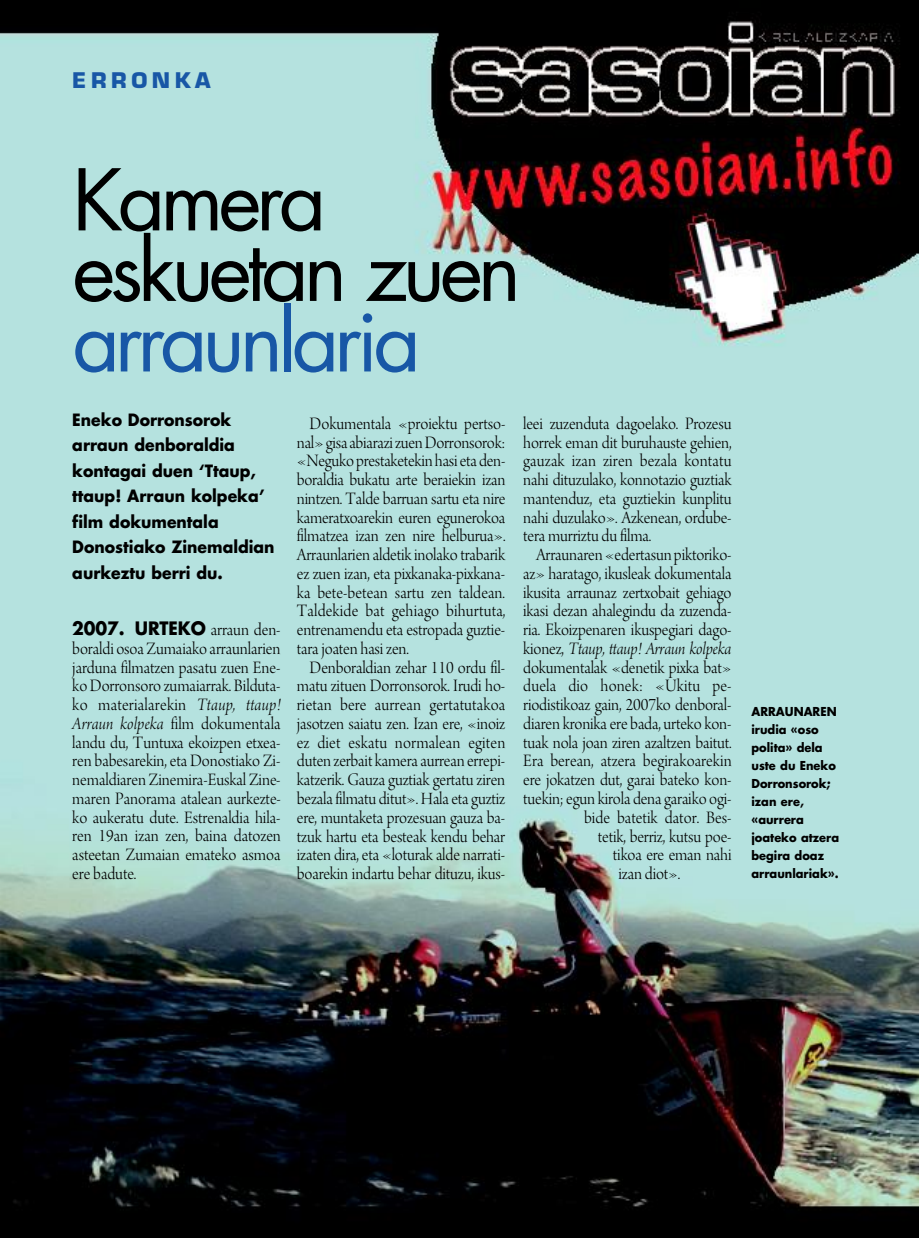
<style>
.page{position:relative;width:919px;height:1238px;background:#fff}
.page>*{position:absolute;margin:0;border:0;box-sizing:border-box;transform-origin:0 0}
.t1{font:82.5px/70.5px "Futura";letter-spacing:-.06em;color:#000}
.t2{font:82.5px "Futura";letter-spacing:-.06em;color:#1857a6}
.t3{font:700 21px "Eurostile";letter-spacing:.215em;color:#1857a6}
.t4{font:18.45px/18.8px "Arno Pro Light Display";letter-spacing:-.01em;color:#000;text-align:justify;scale:.95 1}
.t5{font:18.45px "Arno Pro Light Italic Display";letter-spacing:-.01em;color:#000;scale:.95 1}
.t6{font:18.45px "Arno Pro Light Display";letter-spacing:.01em;color:#000;scale:.95 1}
.t7{font:700 18px "Futura";letter-spacing:-.005em;color:#000;scale:.95 1}
.t8{font:700 16.5px/25.5px "Futura";color:#000;scale:.95 1}
.t9{font:700 12px/18px "Futura";color:#000;scale:.95 1}
.s1{font-family:"Arno Pro Light Display";font-weight:400;font-size:18.45px}
.s2{font-family:"Arno Pro Light Italic Display"}
.s3{font-family:"Arno Pro Light Display"}
</style>
<div class="page">
<img style="left:0;top:0;width:918px;height:1237px">
<p class="t3" style="left:72px;top:72px;width:140px">ERRONKA</p>
<h1 class="t1" style="left:72px;top:172px;width:450px">Kamera eskuetan zuen</h1>
<h1 class="t2" style="left:72px;top:303px;width:350px">arraunlaria</h1>
<p class="t8" style="left:72px;top:408px;width:214px">Eneko Dorronsorok arraun denboraldia kontagai duen ‘Ttaup, ttaup! Arraun kolpeka’ film dokumentala<br>Donostiako Zinemaldian aurkeztu berri du.</p>
<p class="t4" style="left:297px;top:415px;width:221px;text-indent:13px">Dokumentala «proiektu pertso&shy;nal» gisa abiarazi zuen Dorronsorok: «Neguko prestaketekin hasi eta den&shy;boraldia bukatu arte beraiekin izan nintzen. Talde barruan sartu eta nire kameratxoarekin euren egunerokoa filmatzea izan zen nire helburua».<br>Arraunlarien aldetik inolako trabarik ez zuen izan, eta pixkanaka-pixkana&shy;ka bete-betean sartu zen taldean.<br>Taldekide bat gehiago bihurtuta, entrenamendu eta estropada guztie&shy;tara joaten hasi zen.</p>
<p class="t4" style="left:297px;top:659px;width:221px;text-indent:13px">Denboraldian zehar 110 ordu fil&shy;matu zituen Dorronsorok. Irudi ho&shy;rietan bere aurrean gertatutakoa jasotzen saiatu zen. Izan ere, «inoiz ez diet eskatu normalean egiten duten zerbait kamera aurrean errepi&shy;katzerik. Gauza guztiak gertatu ziren bezala filmatu ditut». Hala eta guztiz ere, muntaketa prozesuan gauza ba&shy;tzuk hartu eta besteak kendu behar izaten dira, eta «loturak alde narrati&shy;boarekin indartu behar dituzu, ikus-</p>
<p class="t7" style="left:72px;top:620px;width:221px">2007. URTEKO <span class="s1">arraun den-</span></p>
<p class="t4" style="left:72px;top:640px;width:221px">boraldi osoa Zumaiako arraunlarien jarduna filmatzen pasatu zuen Ene&shy;ko Dorronsoro zumaiarrak. Bilduta&shy;ko materialarekin <span class="s2">Ttaup, ttaup!<br>Arraun kolpeka</span> film dokumentala landu du, Tuntuxa ekoizpen etxea&shy;ren babesarekin, eta Donostiako Zi&shy;nemaldiaren Zinemira-Euskal Zine&shy;maren Panorama atalean aurkezte&shy;ko aukeratu dute. Estrenaldia hila&shy;ren 19an izan zen, baina datozen asteetan Zumaian emateko asmoa ere badute.</p>
<p class="t4" style="left:523px;top:415px;width:221px">leei zuzenduta dagoelako. Prozesu horrek eman dit buruhauste gehien, gauzak izan ziren bezala kontatu nahi dituzulako, konnotazio guztiak mantenduz, eta guztiekin kunplitu nahi duzulako». Azkenean, ordube&shy;tera murriztu du filma.</p>
<p class="t4" style="left:523px;top:547px;width:221px;text-indent:13px">Arraunaren «edertasun piktoriko&shy;az» haratago, ikusleak dokumentala ikusita arraunaz zertxobait gehiago ikasi dezan ahalegindu da zuzenda&shy;ria. Ekoizpenaren ikuspegiari dago-</p>
<p class="t5" style="left:523px;top:641px;width:221px"><span class="s3">kionez,</span> Ttaup, ttaup! Arraun kolpeka</p>
<p class="t4" style="left:523px;top:659px;width:221px">dokumentalak «denetik pixka bat»</p>
<p class="t6" style="left:523px;top:678px;width:221px">duela dio honek: «Ukitu pe-</p>
<p class="t4" style="left:523px;top:697px;width:221px">riodistikoaz gain, 2007ko denboral-</p>
<p class="t4" style="left:523px;top:715px;width:221px">diaren kronika ere bada, urteko kon-</p>
<p class="t4" style="left:523px;top:734px;width:221px">tuak nola joan ziren azaltzen baitut.</p>
<p class="t4" style="left:523px;top:753px;width:221px">Era berean, atzera begirakoarekin</p>
<p class="t4" style="left:523px;top:772px;width:221px">ere jokatzen dut, garai bateko kon-</p>
<p class="t4" style="left:523px;top:790px;width:221px">tuekin; egun kirola dena garaiko ogi-</p>
<p class="t4" style="left:584px;top:809px;width:157px">bide batetik dator. Bes-</p>
<p class="t4" style="left:598px;top:828px;width:142px">tetik, berriz, kutsu poe-</p>
<p class="t4" style="left:613px;top:847px;width:126px">tikoa ere eman nahi</p>
<p class="t4" style="left:618px;top:865px;width:66px">izan diot».</p>
<p class="t9" style="left:751px;top:703px;width:94px">ARRAUNAREN irudia «oso polita» dela uste du Eneko<br>Dorronsorok; izan ere, «aurrera joateko atzera begira doaz arraunlariak».</p>
</div>
